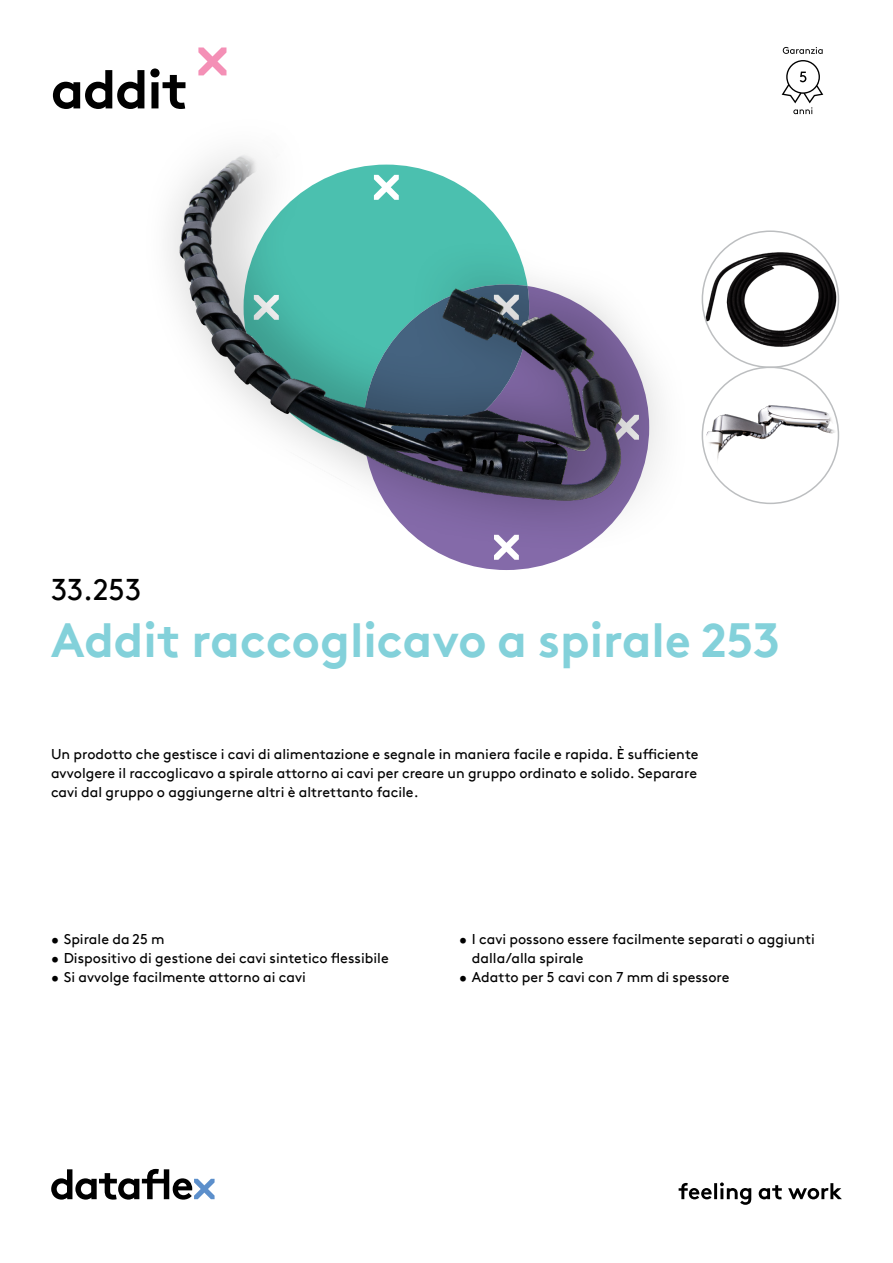
<style>
.page{position:relative;width:893px;height:1263px;background:#fff}
.page>*{position:absolute;margin:0;border:0;box-sizing:border-box;transform-origin:0 0}
.hoofdstuk{font:700 54px "Brown Pro TT";letter-spacing:-.02em;color:#000}
.productnaam{font:700 48px "Brown Pro TT";color:#83d1da}
.productnummer{font:30px "Brown Pro TT";color:#000}
.omschrijving{font:14.25px/19.2px "Brown Pro TT";color:#000}
</style>
<div class="page">
<svg style="left:51px;top:1169px;width:164px;height:30px"></svg>
<svg style="left:679px;top:1182px;width:163px;height:23px"></svg>
<svg style="left:198px;top:47px;width:28px;height:28px"></svg>
<img style="left:702px;top:250px;width:136px;height:98px">
<img style="left:702px;top:404px;width:136px;height:63px">
<img style="left:168px;top:153px;width:473px;height:417px">
<svg style="left:783px;top:47px;width:40px;height:7px"></svg>
<svg style="left:782px;top:60px;width:41px;height:54px"></svg>
<p class="hoofdstuk" style="left:51px;top:46px;width:139px">addit</p>
<p class="productnummer" style="left:51px;top:566px;width:92px">33.253</p>
<p class="productnaam" style="left:51px;top:601px;width:731px">Addit raccoglicavo a spirale 253</p>
<p class="omschrijving" style="left:51px;top:743px;width:649px;text-align:justify">Un prodotto che gestisce i cavi di alimentazione e segnale in maniera facile e rapida. È sufficiente avvolgere il raccoglicavo a spirale attorno ai cavi per creare un gruppo ordinato e solido. Separare cavi dal gruppo o aggiungerne altri è altrettanto facile.</p>
<p class="omschrijving" style="left:51px;top:928px;width:115px">• Spirale da 25 m</p>
<p class="omschrijving" style="left:51px;top:947px;width:339px">• Dispositivo di gestione dei cavi sintetico flessibile</p>
<p class="omschrijving" style="left:51px;top:966px;width:256px">• Si avvolge facilmente attorno ai cavi</p>
<p class="omschrijving" style="left:472px;top:928px;width:344px;text-indent:-13px">• I cavi possono essere facilmente separati o aggiunti dalla/alla spirale</p>
<p class="omschrijving" style="left:459px;top:966px;width:272px">• Adatto per 5 cavi con 7 mm di spessore</p>
</div>
